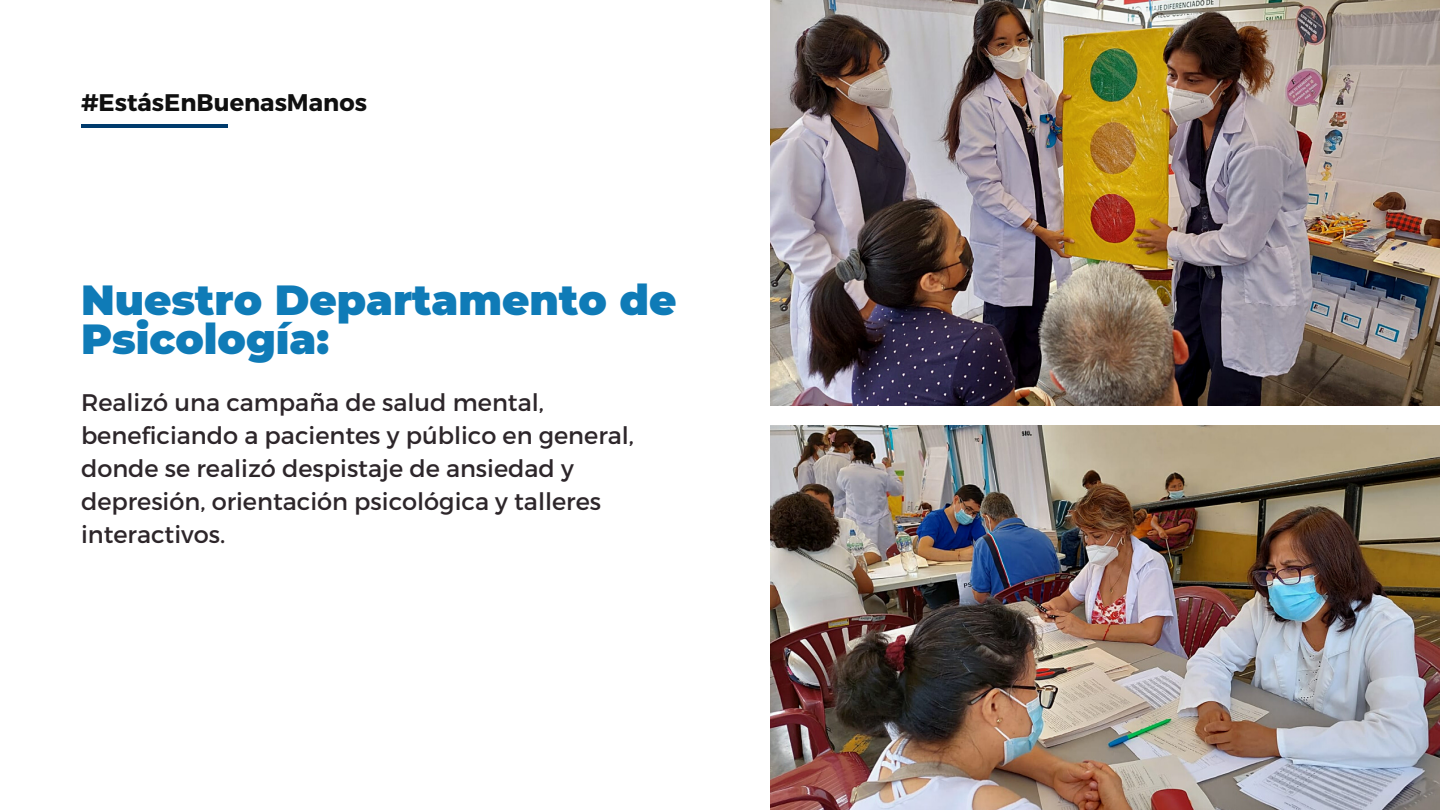
<style>
.page{position:relative;width:1440px;height:810px;background:#fff}
.page>*{position:absolute;margin:0;border:0;box-sizing:border-box;transform-origin:0 0}
.t1{font:900 42px/39px "Montserrat";color:#0f7bb7}
.t2{font:24px/33px "Montserrat";color:#2d262a}
.t3{font:700 24px "Montserrat";color:#101010}
</style>
<div class="page">
<hr style="left:81px;top:124px;width:146px;height:4px;background:#003b6d">
<img style="left:771px;top:0;width:669px;height:405px">
<img style="left:771px;top:425px;width:669px;height:385px">
<p class="t3" style="left:81px;top:87px;width:287px">#EstásEnBuenasManos</p>
<h1 class="t1" style="left:81px;top:280px;width:597px">Nuestro Departamento de<br>Psicología:</h1>
<p class="t2" style="left:81px;top:385px;width:555px">Realizó una campaña de salud mental, beneficiando a pacientes y público en general, donde se realizó despistaje de ansiedad y depresión, orientación psicológica y talleres interactivos.</p>
</div>
